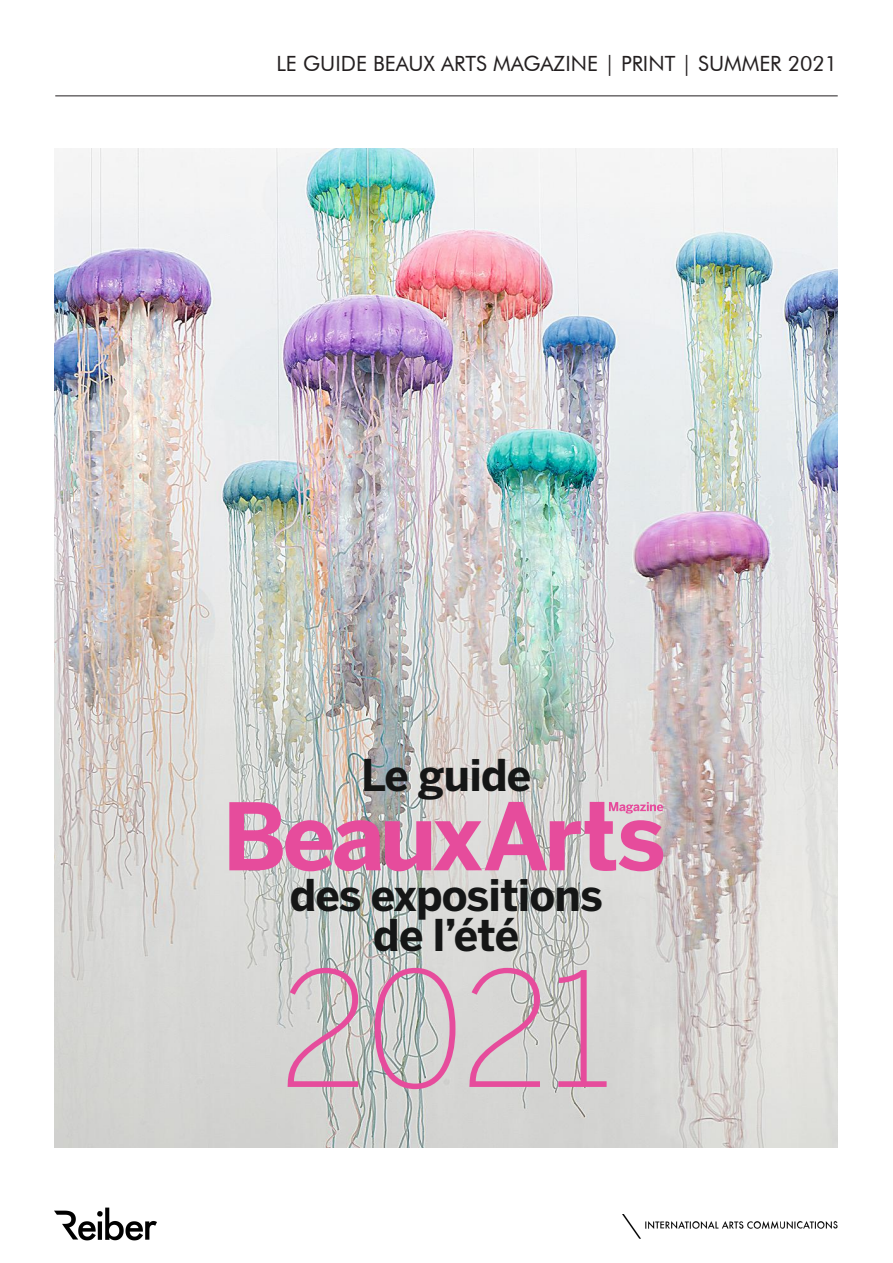
<style>
.page{position:relative;width:893px;height:1263px;background:#fff}
.page>*{position:absolute;margin:0;border:0;box-sizing:border-box;transform-origin:0 0}
.t1{font:200 157.95px "Benton Sans";color:#e64c9c}
.t2{font:700 43.5px/40.8px "Benton Sans";letter-spacing:-.02em;color:#151616;text-align:center}
.t3{font:21px "Futura BT";color:#231f20}
</style>
<div class="page">
<img style="left:54px;top:1208px;width:102px;height:33px">
<hr style="left:55px;top:95px;width:783px;height:1px;background:#231f20">
<img style="left:622px;top:1214px;width:215px;height:25px">
<img style="left:54px;top:149px;width:784px;height:999px">
<svg style="left:229px;top:802px;width:434px;height:69px;background:#d98fb4"></svg>
<p class="t3" style="left:276px;top:51px;width:562px">LE GUIDE BEAUX ARTS MAGAZINE | PRINT | SUMMER 2021</p>
<p class="t2" style="left:361px;top:758px;width:172px">Le guide</p>
<p class="t2" style="left:290px;top:878px;width:315px">des expositions de l’été</p>
<p class="t1" style="left:279px;top:940px;width:336px">2021</p>
</div>
